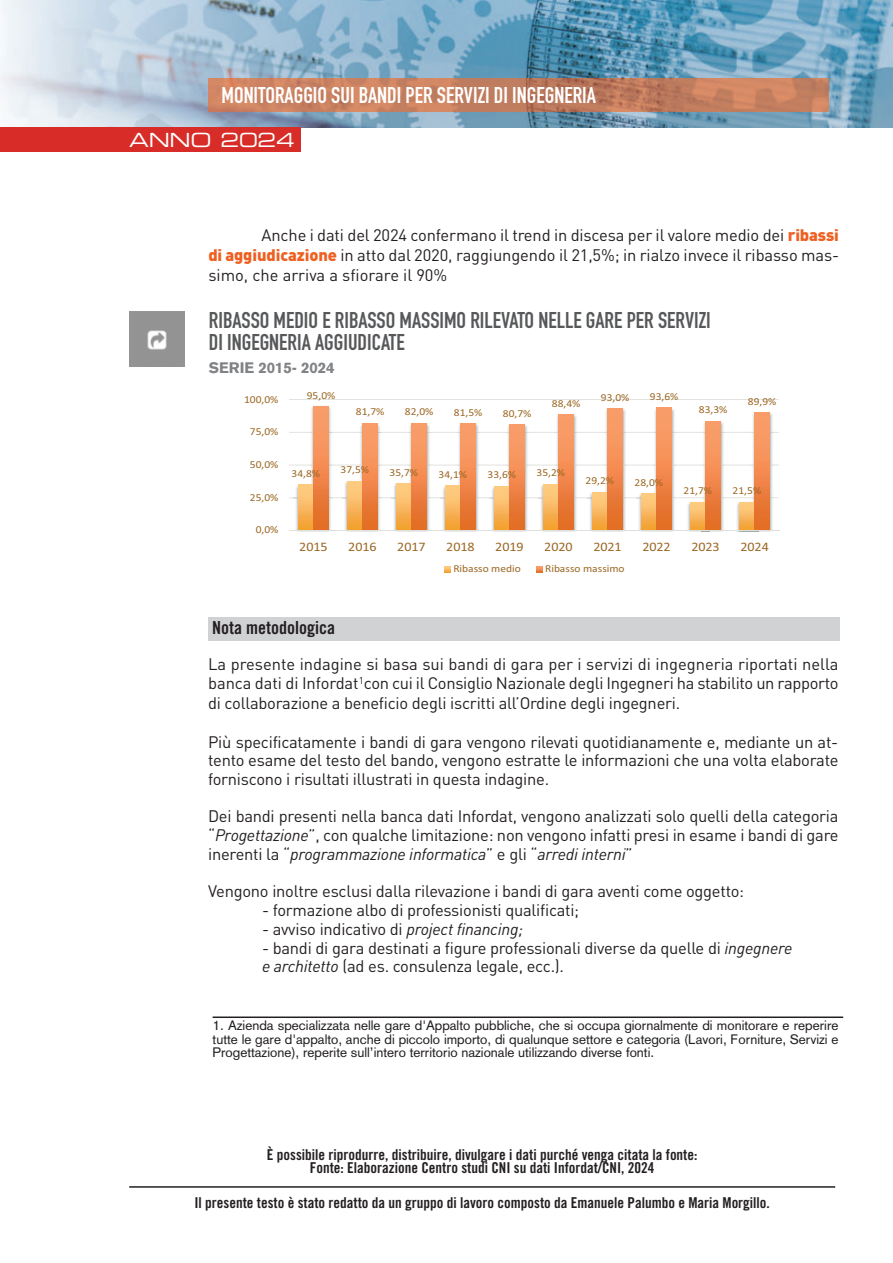
<style>
.page{position:relative;width:893px;height:1263px;background:#fff}
.page>*{position:absolute;margin:0;border:0;box-sizing:border-box;transform-origin:0 0}
.t1{font:700 22.5px/22.5px "DIN Condensed";color:#57585a}
.t2{font:700 22.5px "DIN Condensed";color:#fff}
.t3{font:19.5px "Eurostile Extended Two";letter-spacing:-.015em;color:#fff}
.t4{font:18px "Trade Gothic Bold Cond Twenty";color:#231f20}
.t5{font:16.5px/19.8px "DIN";letter-spacing:-.015em;color:#231f20;text-align:justify}
.t6{font:15px/13.5px "Trade Gothic Bold Cond Twenty";color:#231f20;text-align:center}
.t7{font:900 15px "Akzidenz Grotesk";color:#808285}
.t8{font:13.5px/13.5px "Akzidenz Grotesk";color:#231f20;text-align:justify}
.t9{font:13.05px "Calibri";letter-spacing:-.005em;color:#9b6723;scale:1.08 1}
.t10{font:10.65px "Calibri";color:#9b6723;scale:1.08 1}
.s1{font-weight:900;color:#ee6022}
.s2{font-style:italic}
</style>
<div class="page">
<img style="left:433px;top:0;width:460px;height:128px">
<img style="left:0;top:0;width:433px;height:128px">
<img style="left:208px;top:78px;width:620px;height:34px">
<div style="left:0;top:128px;width:301px;height:24px;background:#d72c27"></div>
<img style="left:129px;top:311px;width:55px;height:56px">
<hr style="left:289px;top:497px;width:490px;height:1px;background:#dfe0db">
<hr style="left:289px;top:465px;width:490px;height:1px;background:#dfe0db">
<hr style="left:289px;top:432px;width:490px;height:1px;background:#dfe0db">
<hr style="left:289px;top:399px;width:490px;height:1px;background:#dfe0db">
<img style="left:294px;top:484px;width:15px;height:46px">
<img style="left:343px;top:482px;width:4px;height:48px">
<img style="left:392px;top:483px;width:15px;height:47px">
<img style="left:441px;top:485px;width:15px;height:45px">
<img style="left:490px;top:487px;width:4px;height:43px">
<img style="left:539px;top:485px;width:4px;height:45px">
<img style="left:588px;top:493px;width:4px;height:37px">
<img style="left:637px;top:493px;width:15px;height:37px">
<img style="left:688px;top:503px;width:2px;height:27px">
<img style="left:737px;top:503px;width:2px;height:27px">
<img style="left:311px;top:406px;width:22px;height:124px">
<img style="left:309px;top:432px;width:24px;height:66px">
<img style="left:360px;top:423px;width:22px;height:107px">
<img style="left:358px;top:432px;width:24px;height:66px">
<img style="left:409px;top:423px;width:22px;height:107px">
<img style="left:407px;top:432px;width:24px;height:66px">
<img style="left:458px;top:423px;width:22px;height:107px">
<img style="left:456px;top:432px;width:24px;height:66px">
<img style="left:507px;top:424px;width:22px;height:106px">
<img style="left:505px;top:432px;width:24px;height:66px">
<img style="left:556px;top:414px;width:22px;height:116px">
<img style="left:554px;top:432px;width:24px;height:66px">
<img style="left:605px;top:408px;width:22px;height:122px">
<img style="left:603px;top:432px;width:24px;height:66px">
<img style="left:654px;top:407px;width:22px;height:123px">
<img style="left:652px;top:432px;width:24px;height:66px">
<img style="left:701px;top:421px;width:24px;height:109px">
<img style="left:701px;top:432px;width:24px;height:66px">
<img style="left:750px;top:412px;width:24px;height:118px">
<img style="left:750px;top:432px;width:24px;height:66px">
<div style="left:298px;top:485px;width:16px;height:45px;background:linear-gradient(to bottom,#ffd18d,#f29e30)"></div>
<div style="left:347px;top:481px;width:16px;height:49px;background:linear-gradient(to bottom,#ffd18e,#f29e30)"></div>
<div style="left:396px;top:484px;width:16px;height:46px;background:linear-gradient(to bottom,#ffd18d,#f29f31)"></div>
<div style="left:445px;top:486px;width:16px;height:44px;background:linear-gradient(to bottom,#ffd18e,#f29f32)"></div>
<div style="left:494px;top:486px;width:16px;height:44px;background:linear-gradient(to bottom,#ffd18e,#f2a032)"></div>
<div style="left:543px;top:484px;width:16px;height:46px;background:linear-gradient(to bottom,#ffd18e,#f29f32)"></div>
<div style="left:592px;top:492px;width:16px;height:38px;background:linear-gradient(to bottom,#ffd18e,#f2a033)"></div>
<div style="left:641px;top:494px;width:16px;height:36px;background:linear-gradient(to bottom,#ffd18e,#f3a033)"></div>
<div style="left:690px;top:502px;width:16px;height:28px;background:linear-gradient(to bottom,#ffd18e,#f3a135)"></div>
<div style="left:739px;top:502px;width:16px;height:28px;background:linear-gradient(to bottom,#ffd28e,#f3a135)"></div>
<svg style="left:314px;top:406px;width:15px;height:124px;background:#f0884c"></svg>
<svg style="left:363px;top:423px;width:15px;height:107px;background:#f0884c"></svg>
<svg style="left:412px;top:423px;width:15px;height:107px;background:#f0884c"></svg>
<svg style="left:461px;top:424px;width:15px;height:106px;background:#f0884c"></svg>
<svg style="left:510px;top:425px;width:15px;height:105px;background:#f0884c"></svg>
<svg style="left:559px;top:415px;width:15px;height:115px;background:#f0884c"></svg>
<svg style="left:608px;top:409px;width:15px;height:121px;background:#f0884c"></svg>
<svg style="left:657px;top:408px;width:15px;height:122px;background:#f0884c"></svg>
<svg style="left:706px;top:421px;width:15px;height:109px;background:#f0884c"></svg>
<svg style="left:755px;top:413px;width:15px;height:117px;background:#f0884c"></svg>
<hr style="left:289px;top:530px;width:490px;height:1px;background:#dfe0db">
<svg style="left:444px;top:566px;width:7px;height:6px"></svg>
<svg style="left:536px;top:566px;width:6px;height:6px"></svg>
<div style="left:208px;top:617px;width:631px;height:24px;background:#d1d2d4"></div>
<hr style="left:213px;top:1016px;width:630px;height:2px;background:#231f20">
<hr style="left:129px;top:1186px;width:706px;height:2px;background:#231f20">
<h1 class="t2" style="left:222px;top:87px;width:376px">MONITORAGGIO SUI BANDI PER SERVIZI DI INGEGNERIA</h1>
<p class="t3" style="left:129px;top:132px;width:167px">ANNO 2024</p>
<p class="t5" style="left:208px;top:227px;width:632px;text-indent:53px">Anche i dati del 2024 confermano il trend in discesa per il valore medio dei <span class="s1">ribassi di aggiudicazione</span> in atto dal 2020, raggiungendo il 21,5%; in rialzo invece il ribasso mas&shy;simo, che arriva a sfiorare il 90%</p>
<h1 class="t1" style="left:209px;top:311px;width:503px">RIBASSO MEDIO E RIBASSO MASSIMO RILEVATO NELLE GARE PER SERVIZI<br>DI INGEGNERIA AGGIUDICATE</h1>
<p class="t7" style="left:209px;top:362px;width:127px">SERIE 2015- 2024</p>
<p class="t10" style="left:244px;top:395px;width:33px">100,0%</p>
<p class="t10" style="left:250px;top:428px;width:28px">75,0%</p>
<p class="t10" style="left:307px;top:392px;width:28px">95,0%</p>
<p class="t10" style="left:356px;top:408px;width:28px">81,7%</p>
<p class="t10" style="left:405px;top:408px;width:28px">82,0%</p>
<p class="t10" style="left:454px;top:408px;width:28px">81,5%</p>
<p class="t10" style="left:503px;top:409px;width:28px">80,7%</p>
<p class="t10" style="left:552px;top:399px;width:28px">88,4%</p>
<p class="t10" style="left:601px;top:393px;width:28px">93,0%</p>
<p class="t10" style="left:650px;top:392px;width:28px">93,6%</p>
<p class="t10" style="left:699px;top:406px;width:28px">83,3%</p>
<p class="t10" style="left:748px;top:397px;width:28px">89,9%</p>
<p class="t10" style="left:250px;top:461px;width:28px">50,0%</p>
<p class="t10" style="left:250px;top:493px;width:28px">25,0%</p>
<p class="t10" style="left:256px;top:526px;width:23px">0,0%</p>
<p class="t10" style="left:291px;top:469px;width:28px">34,8%</p>
<p class="t10" style="left:341px;top:466px;width:28px">37,5%</p>
<p class="t10" style="left:390px;top:468px;width:28px">35,7%</p>
<p class="t10" style="left:439px;top:470px;width:28px">34,1%</p>
<p class="t10" style="left:488px;top:471px;width:28px">33,6%</p>
<p class="t10" style="left:537px;top:469px;width:28px">35,2%</p>
<p class="t10" style="left:586px;top:477px;width:28px">29,2%</p>
<p class="t10" style="left:635px;top:478px;width:28px">28,0%</p>
<p class="t10" style="left:684px;top:487px;width:28px">21,7%</p>
<p class="t10" style="left:733px;top:487px;width:28px">21,5%</p>
<p class="t9" style="left:299px;top:542px;width:28px">2015</p>
<p class="t9" style="left:348px;top:542px;width:28px">2016</p>
<p class="t9" style="left:397px;top:542px;width:28px">2017</p>
<p class="t9" style="left:446px;top:542px;width:28px">2018</p>
<p class="t9" style="left:495px;top:542px;width:28px">2019</p>
<p class="t9" style="left:544px;top:542px;width:28px">2020</p>
<p class="t9" style="left:593px;top:542px;width:28px">2021</p>
<p class="t9" style="left:642px;top:542px;width:28px">2022</p>
<p class="t9" style="left:691px;top:542px;width:28px">2023</p>
<p class="t9" style="left:740px;top:542px;width:28px">2024</p>
<p class="t10" style="left:453px;top:565px;width:64px">Ribasso medio</p>
<p class="t10" style="left:545px;top:565px;width:75px">Ribasso massimo</p>
<p class="t4" style="left:212px;top:621px;width:124px">Nota metodologica</p>
<p class="t5" style="left:208px;top:656px;width:632px">La presente indagine si basa sui bandi di gara per i servizi di ingegneria riportati nella banca dati di Infordat<sup>1</sup>con cui il Consiglio Nazionale degli Ingegneri ha stabilito un rapporto di collaborazione a beneficio degli iscritti all’Ordine degli ingegneri.</p>
<p class="t5" style="left:208px;top:734px;width:632px;line-height:18.6px">Più specificatamente i bandi di gara vengono rilevati quotidianamente e, mediante un at&shy;tento esame del testo del bando, vengono estratte le informazioni che una volta elaborate forniscono i risultati illustrati in questa indagine.</p>
<p class="t5" style="left:208px;top:809px;width:632px;line-height:18.8px">Dei bandi presenti nella banca dati Infordat, vengono analizzati solo quelli della categoria “<span class="s2">Progettazione</span>”, con qualche limitazione: non vengono infatti presi in esame i bandi di gare inerenti la “<span class="s2">programmazione informatica</span>” e gli “<span class="s2">arredi interni</span>”</p>
<p class="t5" style="left:208px;top:883px;width:538px">Vengono inoltre esclusi dalla rilevazione i bandi di gara aventi come oggetto:</p>
<p class="t5" style="left:262px;top:902px;width:319px">- formazione albo di professionisti qualificati;</p>
<p class="t5" style="left:262px;top:921px;width:262px">- avviso indicativo di <span class="s2">project financing;</span></p>
<p class="t5" style="left:262px;top:940px;width:532px;line-height:18.9px">- bandi di gara destinati a figure professionali diverse da quelle di <span class="s2">ingegnere e architetto</span> (ad es. consulenza legale, ecc.).</p>
<p class="t8" style="left:213px;top:1020px;width:627px">1. Azienda specializzata nelle gare d'Appalto pubbliche, che si occupa giornalmente di monitorare e reperire tutte le gare d'appalto, anche di piccolo importo, di qualunque settore e categoria (Lavori, Forniture, Servizi e Progettazione), reperite sull’intero territorio nazionale utilizzando diverse fonti.</p>
<p class="t6" style="left:267px;top:1149px;width:432px">È possibile riprodurre, distribuire, divulgare i dati purché venga citata la fonte:<br>Fonte: Elaborazione Centro studi CNI su dati Infordat/CNI, 2024</p>
<p class="t6" style="left:194px;top:1197px;width:577px">Il presente testo è stato redatto da un gruppo di lavoro composto da Emanuele Palumbo e Maria Morgillo.</p>
</div>
